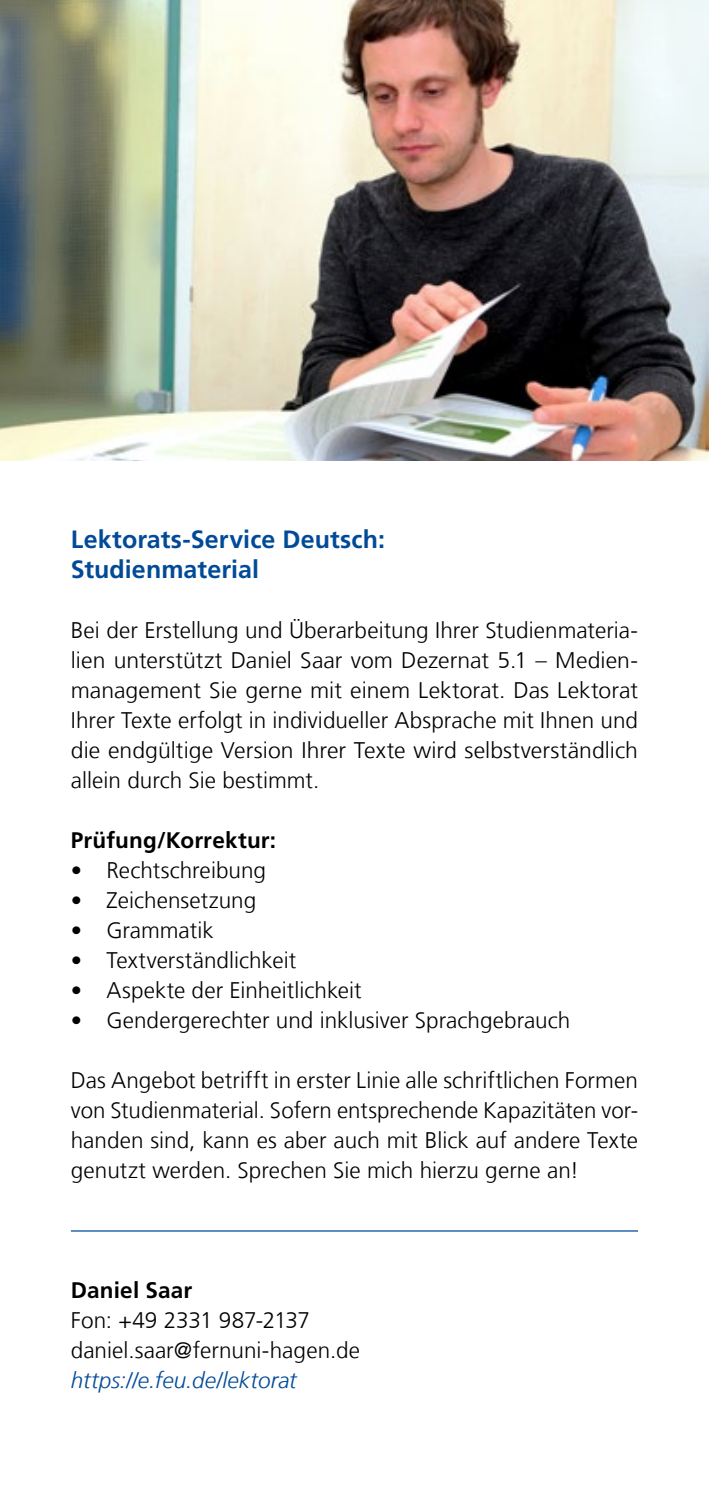
<style>
.page{position:relative;width:709px;height:1489px;background:#fff}
.page>*{position:absolute;margin:0;border:0;box-sizing:border-box;transform-origin:0 0}
.Subheadline{font:700 25px "Frutiger LT Com";letter-spacing:.005em;color:#004a98}
.Fließtext{font:300 22.5px/30px "Frutiger LT Com";color:#000;text-align:justify}
.Fließtext-2{font:700 22.5px "Frutiger LT Com";letter-spacing:.005em;color:#000}
.Fließtext-3{font:italic 300 22.5px "Frutiger LT Com";letter-spacing:.005em;color:#004a98}
</style>
<div class="page">
<img style="left:0;top:0;width:709px;height:461px">
<hr style="left:71px;top:1230px;width:567px;height:1px;background:#004a98">
<p class="Subheadline" style="left:71px;top:524px;width:315px">Lektorats-Service Deutsch:</p>
<p class="Subheadline" style="left:71px;top:554px;width:190px">Studienmaterial</p>
<p class="Fließtext" style="left:71px;top:615px;width:568px">Bei der Erstellung und Überarbeitung Ihrer Studienmateria&shy;lien unterstützt Daniel Saar vom Dezernat 5.1 – Medien&shy;management Sie gerne mit einem Lektorat. Das Lektorat Ihrer Texte erfolgt in individueller Absprache mit Ihnen und die endgültige Version Ihrer Texte wird selbstverständlich allein durch Sie bestimmt.</p>
<p class="Fließtext-2" style="left:71px;top:826px;width:207px">Prüfung/Korrektur:</p>
<p class="Fließtext" style="left:71px;top:855px;width:197px">• Rechtschreibung</p>
<p class="Fließtext" style="left:71px;top:885px;width:187px">• Zeichensetzung</p>
<p class="Fließtext" style="left:71px;top:915px;width:144px">• Grammatik</p>
<p class="Fließtext" style="left:71px;top:945px;width:227px">• Textverständlichkeit</p>
<p class="Fließtext" style="left:71px;top:975px;width:292px">• Aspekte der Einheitlichkeit</p>
<p class="Fließtext" style="left:71px;top:1005px;width:501px">• Gendergerechter und inklusiver Sprachgebrauch</p>
<p class="Fließtext" style="left:71px;top:1065px;width:568px">Das Angebot betrifft in erster Linie alle schriftlichen Formen von Studienmaterial. Sofern entsprechende Kapazitäten vor&shy;handen sind, kann es aber auch mit Blick auf andere Texte genutzt werden. Sprechen Sie mich hierzu gerne an!</p>
<p class="Fließtext-2" style="left:71px;top:1276px;width:123px">Daniel Saar</p>
<p class="Fließtext" style="left:71px;top:1305px;width:241px">Fon: +49 2331 987-2137</p>
<p class="Fließtext" style="left:71px;top:1335px;width:290px">daniel.saar@fernuni-hagen.de</p>
<p class="Fließtext-3" style="left:71px;top:1366px;width:227px">https://e.feu.de/lektorat</p>
</div>
